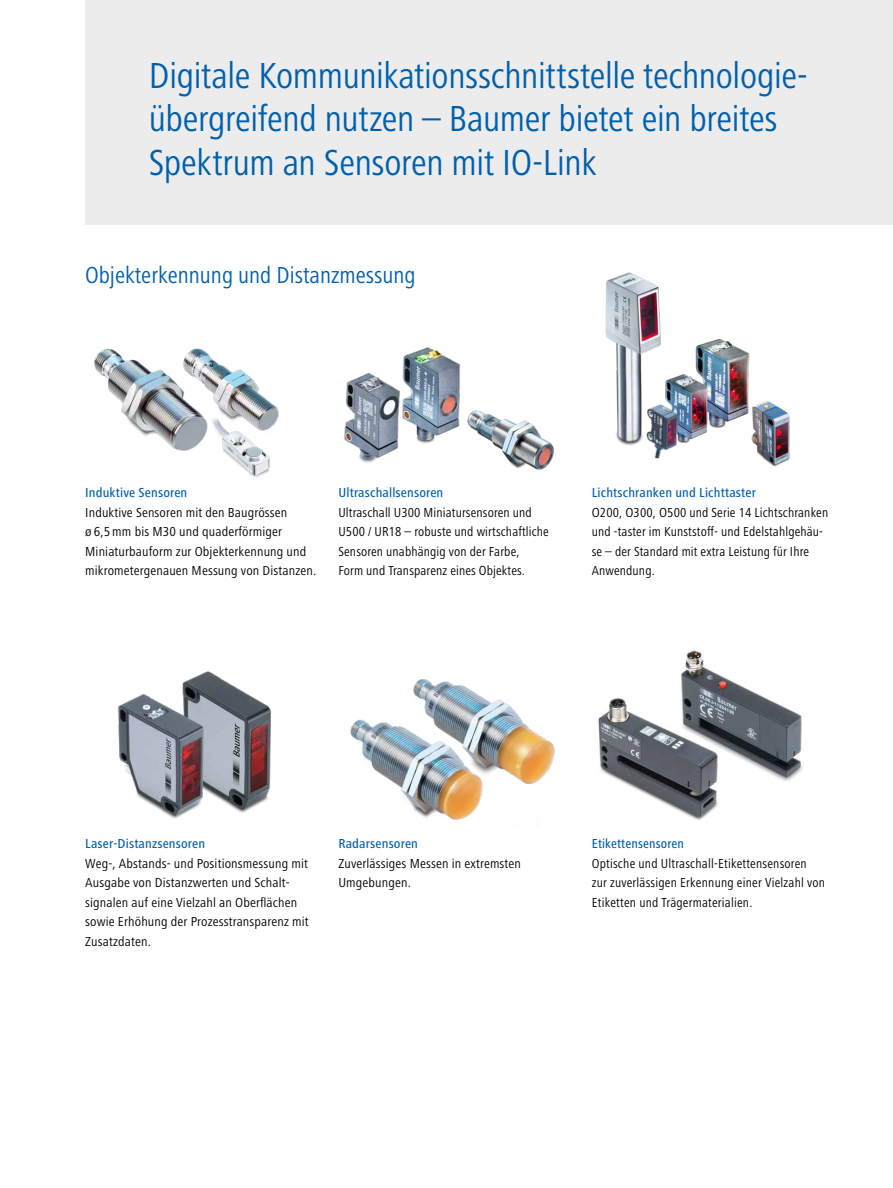
<style>
.page{position:relative;width:893px;height:1188px;background:#fff}
.page>*{position:absolute;margin:0;border:0;box-sizing:border-box;transform-origin:0 0}
.t1{font:condensed 37.5px/43.5px "Frutiger Next LT";letter-spacing:-.01em;color:#0060ad}
.t2{font:condensed 24px "Frutiger Next LT";color:#0060ad}
.t3{font:condensed 13.5px/19.5px "Frutiger Next LT";letter-spacing:.01em;color:#000;scale:1.04 1}
.t4{font:condensed 13.5px/19.5px "Frutiger Next LT";letter-spacing:.01em;color:#000}
.t5{font:500 condensed 13.5px "Frutiger Next LT";letter-spacing:.01em;color:#0060ad;scale:1.04 1}
.t6{font:500 condensed 13.5px "Frutiger Next LT";letter-spacing:.01em;color:#0060ad}
</style>
<div class="page">
<img style="left:669px;top:339px;width:81px;height:104px">
<img style="left:605px;top:272px;width:64px;height:174px">
<img style="left:738px;top:394px;width:52px;height:73px">
<img style="left:403px;top:347px;width:58px;height:97px">
<img style="left:446px;top:390px;width:108px;height:80px">
<img style="left:344px;top:365px;width:80px;height:98px">
<img style="left:636px;top:399px;width:50px;height:60px">
<img style="left:118px;top:671px;width:153px;height:148px">
<img style="left:94px;top:348px;width:185px;height:129px">
<img style="left:350px;top:679px;width:205px;height:141px">
<img style="left:598px;top:650px;width:205px;height:171px">
<div style="left:85px;top:0;width:808px;height:224px;background:#ececec"></div>
<h1 class="t1" style="left:149px;top:54px;width:660px">Digitale Kommunikationsschnittstelle technologie&shy;übergreifend nutzen – Baumer bietet ein breites<br>Spektrum an Sensoren mit IO-Link</h1>
<h2 class="t2" style="left:85px;top:261px;width:332px">Objekterkennung und Distanzmessung</h2>
<p class="t5" style="left:85px;top:485px;width:100px">Induktive Sensoren</p>
<p class="t3" style="left:85px;top:502px;width:224px">Induktive Sensoren mit den Baugrössen<br>ø 6,5mm bis M30 und quaderförmiger Miniaturbauform zur Objekterkennung und mikrometergenauen Messung von Distanzen.</p>
<p class="t5" style="left:338px;top:485px;width:102px">Ultraschallsensoren</p>
<p class="t4" style="left:338px;top:502px;width:212px">Ultraschall U300 Miniatursensoren und U500 / UR18 – robuste und wirtschaftliche Sensoren unabhängig von der Farbe,<br>Form und Transparenz eines Objektes.</p>
<p class="t5" style="left:592px;top:485px;width:159px">Lichtschranken und Lichttaster</p>
<p class="t3" style="left:592px;top:502px;width:229px">O200, O300, O500 und Serie 14 Lichtschranken und -taster im Kunststoff- und Edelstahlgehäu&shy;se – der Standard mit extra Leistung für Ihre Anwendung.</p>
<p class="t5" style="left:85px;top:836px;width:117px">Laser-Distanzsensoren</p>
<p class="t3" style="left:85px;top:853px;width:216px">Weg-, Abstands- und Positionsmessung mit Ausgabe von Distanzwerten und Schalt&shy;signalen auf eine Vielzahl an Oberflächen sowie Erhöhung der Prozesstransparenz mit Zusatzdaten.</p>
<p class="t5" style="left:338px;top:836px;width:78px">Radarsensoren</p>
<p class="t3" style="left:338px;top:853px;width:177px">Zuverlässiges Messen in extremsten<br>Umgebungen.</p>
<p class="t6" style="left:592px;top:836px;width:94px">Etikettensensoren</p>
<p class="t4" style="left:592px;top:853px;width:235px">Optische und Ultraschall-Etikettensensoren zur zuverlässigen Erkennung einer Vielzahl von<br>Etiketten und Trägermaterialien.</p>
</div>
